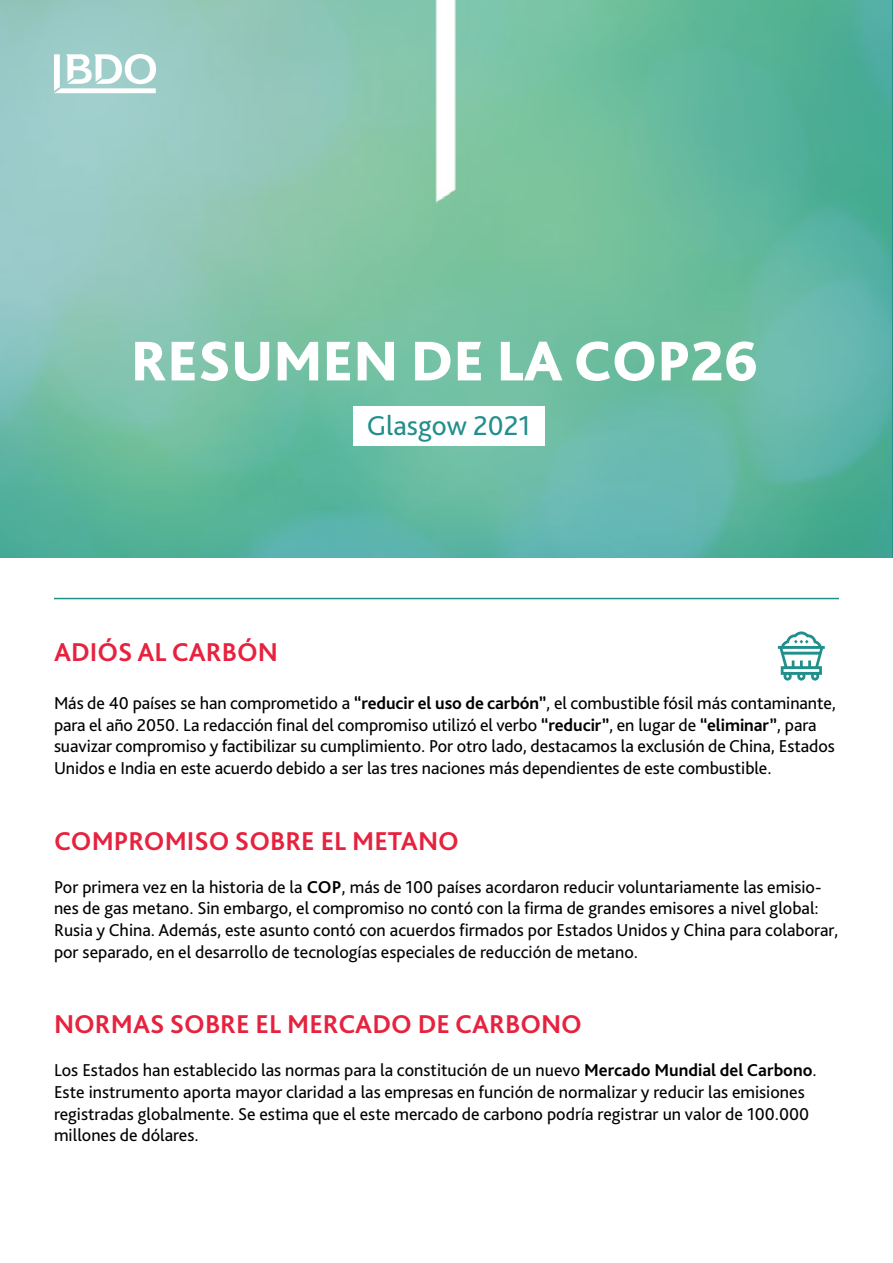
<style>
.page{position:relative;width:893px;height:1263px;background:#fff}
.page>*{position:absolute;margin:0;border:0;box-sizing:border-box;transform-origin:0 0}
.t1{font:800 58.5px "Bliss Pro";color:#fff}
.t2{font:28.5px "Bliss Pro";color:#218f8c}
.t3{font:700 27px "Bliss Pro";color:#e6223e}
.t4{font:18px/21.6px "Bliss Pro";color:#000}
.s1{font-weight:700}
</style>
<div class="page">
<img style="left:0;top:0;width:892px;height:557px">
<hr style="left:54px;top:598px;width:785px;height:1px;background:#22908b">
<svg style="left:778px;top:631px;width:47px;height:50px"></svg>
<div style="left:353px;top:406px;width:191px;height:39px;background:#fff"></div>
<h1 class="t1" style="left:131px;top:325px;width:629px">RESUMEN DE LA COP26</h1>
<h2 class="t2" style="left:367px;top:407px;width:165px">Glasgow 2021</h2>
<h3 class="t3" style="left:54px;top:635px;width:226px">ADIÓS AL CARBÓN</h3>
<p class="t4" style="left:54px;top:692px;width:784px">Más de 40 países se han comprometido a <span class="s1">“reducir el uso de carbón”</span>, el combustible fósil más contaminante, para el año 2050. La redacción final del compromiso utilizó el verbo <span class="s1">“reducir”</span>, en lugar de <span class="s1">“eliminar”</span>, para suavizar compromiso y factibilizar su cumplimiento. Por otro lado, destacamos la exclusión de China, Estados Unidos e India en este acuerdo debido a ser las tres naciones más dependientes de este combustible.</p>
<h3 class="t3" style="left:54px;top:824px;width:406px">COMPROMISO SOBRE EL METANO</h3>
<p class="t4" style="left:54px;top:875px;width:786px">Por primera vez en la historia de la <span class="s1">COP</span>, más de 100 países acordaron reducir voluntariamente las emisio&shy;nes de gas metano. Sin embargo, el compromiso no contó con la firma de grandes emisores a nivel global:<br>Rusia y China. Además, este asunto contó con acuerdos firmados por Estados Unidos y China para colaborar, por separado, en el desarrollo de tecnologías especiales de reducción de metano.</p>
<h3 class="t3" style="left:54px;top:1007px;width:530px">NORMAS SOBRE EL MERCADO DE CARBONO</h3>
<p class="t4" style="left:54px;top:1059px;width:764px">Los Estados han establecido las normas para la constitución de un nuevo <span class="s1">Mercado Mundial del Carbono</span>.<br>Este instrumento aporta mayor claridad a las empresas en función de normalizar y reducir las emisiones registradas globalmente. Se estima que el este mercado de carbono podría registrar un valor de 100.000 millones de dólares.</p>
</div>
